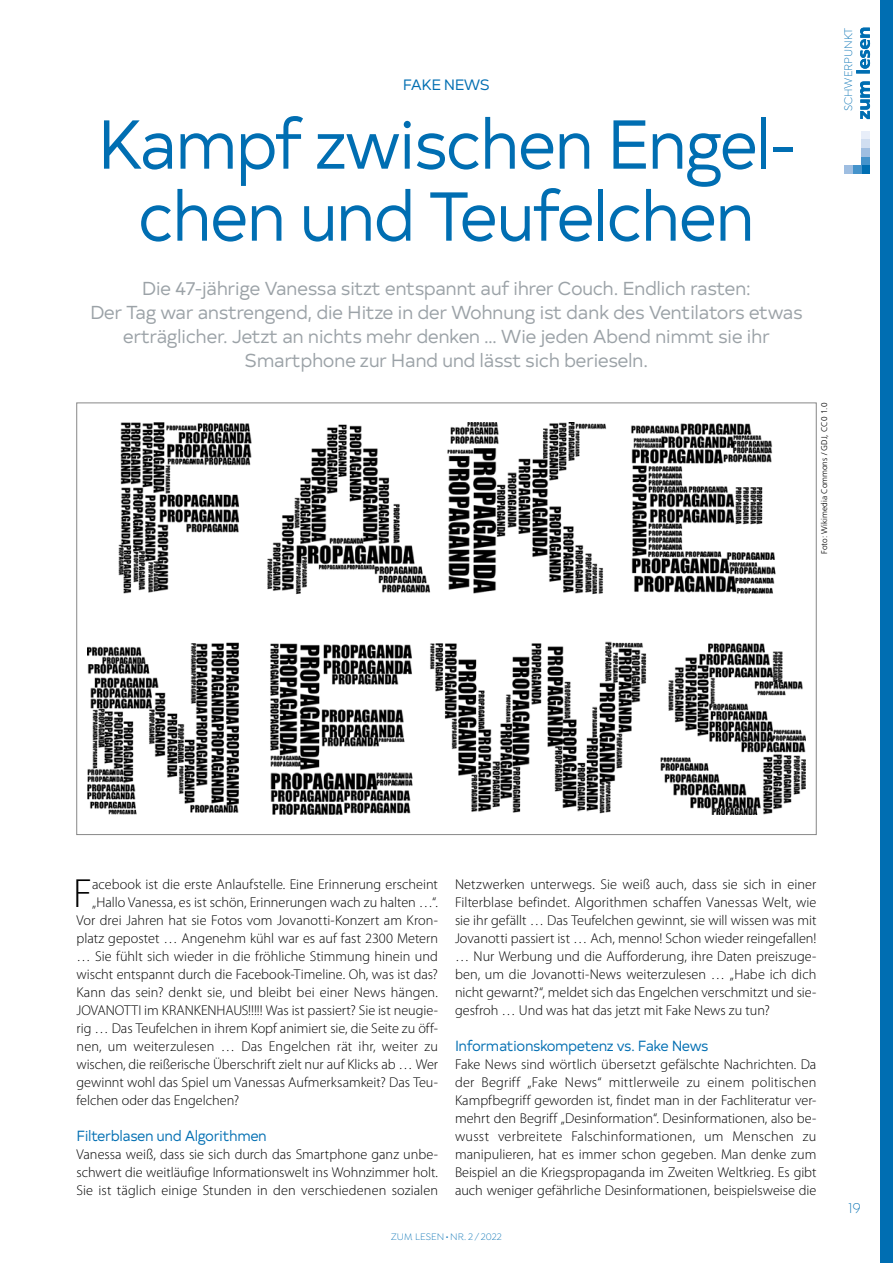
<style>
.page{position:relative;width:893px;height:1263px;background:#fff}
.page>*{position:absolute;margin:0;border:0;box-sizing:border-box;transform-origin:0 0}
.t1{font:69px/72px "Typold Book 500";letter-spacing:-.04em;color:#006eb2;text-align:center;scale:.96 1}
.t2{font:300 40.95px "Myriad Pro";color:#000}
.t3{font:18.75px/24px "Typold Book 500";letter-spacing:-.03em;color:#9ba2a7;text-align:center}
.t4{font:15px "Typold Book 500";letter-spacing:-.04em;color:#006eb2}
.t5{font:300 15px "Isidora";color:#006eb2}
.t6{font:14.7px "Typold Book 500";letter-spacing:-.03em;color:#006eb2;scale:.96 1}
.t7{font:300 14.25px/18px "Myriad Pro";color:#000;text-align:justify}
.t8{font:300 11.7px "Isidora";color:#006eb2}
.t9{font:300 10.05px "Isidora";color:#006eb2}
.t10{font:300 8.25px "Frutiger";color:#000}
</style>
<div class="page">
<img style="left:87px;top:423px;width:719px;height:391px">
<div style="left:861px;top:131px;width:9px;height:9px;background:#e8eef9"></div>
<div style="left:861px;top:165px;width:9px;height:9px;background:#006eb2"></div>
<div style="left:861px;top:157px;width:9px;height:8px;background:#4593cb"></div>
<div style="left:853px;top:165px;width:8px;height:9px;background:#4593cb"></div>
<div style="left:861px;top:148px;width:9px;height:9px;background:#9fbee1"></div>
<div style="left:844px;top:165px;width:9px;height:9px;background:#9fbee1"></div>
<div style="left:861px;top:140px;width:9px;height:8px;background:#d0def1"></div>
<svg style="left:856px;top:28px;width:14px;height:91px"></svg>
<div style="left:880px;top:0;width:13px;height:1263px;background:#006eb2"></div>
<p class="t4" style="left:403px;top:73px;width:89px">FAKE NEWS</p>
<h1 class="t1" style="left:97px;top:103px;width:729px">Kampf zwischen Engel&shy;chen und Teufelchen</h1>
<p class="t3" style="left:90px;top:275px;width:714px">Die 47-jährige Vanessa sitzt entspannt auf ihrer Couch. Endlich rasten:<br>Der Tag war anstrengend, die Hitze in der Wohnung ist dank des Ventilators etwas erträglicher. Jetzt an nichts mehr denken … Wie jeden Abend nimmt sie ihr Smartphone zur Hand und lässt sich berieseln.</p>
<p class="t8" style="left:842px;top:111px;width:85px;rotate:-90deg">SCHWERPUNKT</p>
<p class="t10" style="left:819px;top:554px;width:153px;rotate:-90deg">Foto: Wikimedia Commons / GDJ, CC0 1.0</p>
<h2 class="t2" style="left:73px;top:868px;width:20px">F</h2>
<p class="t7" style="left:92px;top:875px;width:347px">acebook ist die erste Anlaufstelle. Eine Erinnerung erscheint</p>
<p class="t7" style="left:92px;top:893px;width:347px">„Hallo Vanessa, es ist schön, Erinnerungen wach zu halten …“.</p>
<p class="t7" style="left:77px;top:911px;width:363px">Vor drei Jahren hat sie Fotos vom Jovanotti-Konzert am Kron-</p>
<p class="t7" style="left:77px;top:929px;width:363px">platz gepostet … Angenehm kühl war es auf fast 2300 Metern</p>
<p class="t7" style="left:77px;top:947px;width:363px">… Sie fühlt sich wieder in die fröhliche Stimmung hinein und</p>
<p class="t7" style="left:77px;top:965px;width:363px">wischt entspannt durch die Facebook-Timeline. Oh, was ist das?</p>
<p class="t7" style="left:77px;top:983px;width:363px">Kann das sein? denkt sie, und bleibt bei einer News hängen.</p>
<p class="t7" style="left:77px;top:1001px;width:363px">JOVANOTTI im KRANKENHAUS!!!!! Was ist passiert? Sie ist neugie-</p>
<p class="t7" style="left:77px;top:1019px;width:363px">rig … Das Teufelchen in ihrem Kopf animiert sie, die Seite zu öff-</p>
<p class="t7" style="left:77px;top:1037px;width:363px">nen, um weiterzulesen … Das Engelchen rät ihr, weiter zu</p>
<p class="t7" style="left:77px;top:1055px;width:363px">wischen, die reißerische Überschrift zielt nur auf Klicks ab … Wer</p>
<p class="t7" style="left:77px;top:1073px;width:363px">gewinnt wohl das Spiel um Vanessas Aufmerksamkeit? Das Teu-</p>
<p class="t7" style="left:77px;top:1091px;width:164px">felchen oder das Engelchen?</p>
<p class="t6" style="left:77px;top:1124px;width:200px">Filterblasen und Algorithmen</p>
<p class="t7" style="left:77px;top:1145px;width:363px">Vanessa weiß, dass sie sich durch das Smartphone ganz unbe&shy;schwert die weitläufige Informationswelt ins Wohnzimmer holt.<br>Sie ist täglich einige Stunden in den verschiedenen sozialen</p>
<p class="t7" style="left:455px;top:875px;width:363px">Netzwerken unterwegs. Sie weiß auch, dass sie sich in einer Filterblase befindet. Algorithmen schaffen Vanessas Welt, wie sie ihr gefällt … Das Teufelchen gewinnt, sie will wissen was mit Jovanotti passiert ist … Ach, menno! Schon wieder reingefallen! … Nur Werbung und die Aufforderung, ihre Daten preiszuge&shy;ben, um die Jovanotti-News weiterzulesen … „Habe ich dich nicht gewarnt?“, meldet sich das Engelchen verschmitzt und sie&shy;gesfroh … Und was hat das jetzt mit Fake News zu tun?</p>
<p class="t6" style="left:455px;top:1034px;width:266px">Informationskompetenz vs. Fake News</p>
<p class="t7" style="left:455px;top:1055px;width:363px">Fake News sind wörtlich übersetzt gefälschte Nachrichten. Da der Begriff „Fake News“ mittlerweile zu einem politischen Kampfbegriff geworden ist, findet man in der Fachliteratur ver&shy;mehrt den Begriff „Desinformation“. Desinformationen, also be&shy;wusst verbreitete Falschinformationen, um Menschen zu manipulieren, hat es immer schon gegeben. Man denke zum Beispiel an die Kriegspropaganda im Zweiten Weltkrieg. Es gibt auch weniger gefährliche Desinformationen, beispielsweise die</p>
<p class="t9" style="left:391px;top:1232px;width:112px">ZUM LESEN•NR. 2 / 2022</p>
<p class="t5" style="left:849px;top:1200px;width:14px">19</p>
</div>
